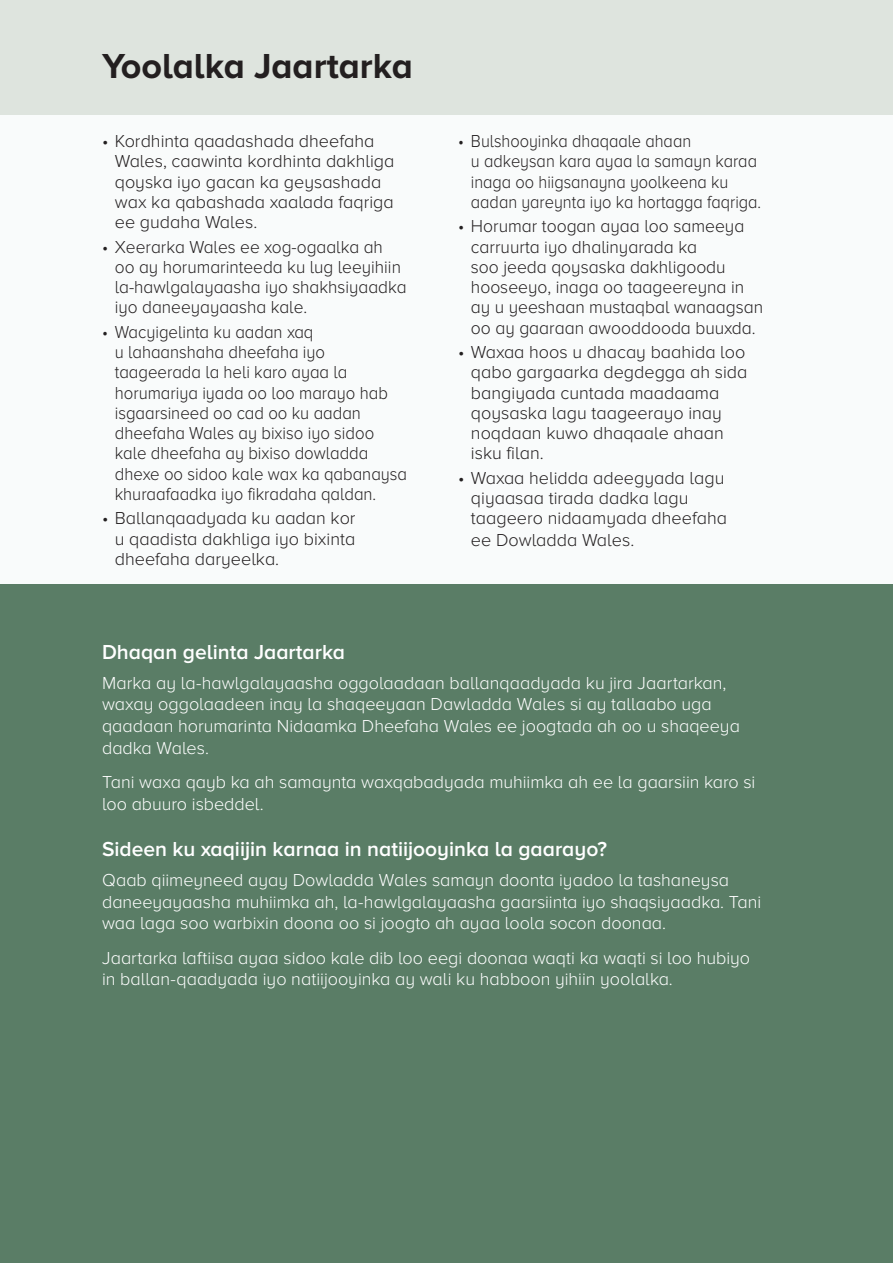
<style>
.page{position:relative;width:893px;height:1263px;background:#f9fbfb}
.page>*{position:absolute;margin:0;border:0;box-sizing:border-box;transform-origin:0 0}
.Sub_Sub_Headers{font:700 36px "Proxima Nova";color:#231f20}
.Sub_Sub_Sub_Headers{font:600 21px "Proxima Nova";color:#fff}
.Bullet{font:300 18px/20.2px "Proxima Nova";color:#231f20}
.Main_body_copy{font:300 18px/21.6px "Proxima Nova";color:#fff}
.Bullet-2{font:300 18px/20.2px "Proxima Nova";color:#231f20;scale:.93 1}
.Bullet-3{font:300 18px/20.2px "Proxima Nova";color:#231f20;scale:.91 1}
.Bullet-4{font:300 18px/20.2px "Proxima Nova";color:#231f20;scale:.96 1}
.Main_Copy_5mm{font:300 18px/21.6px "Proxima Nova";color:#fff}
</style>
<div class="page">
<div style="left:0;top:0;width:893px;height:115px;background:#dee4de"></div>
<div style="left:0;top:585px;width:893px;height:678px;background:#5a7d66"></div>
<p class="Sub_Sub_Headers" style="left:102px;top:45px;width:313px">Yoolalka Jaartarka</p>
<p class="Bullet" style="left:115px;top:131px;width:281px;text-indent:-13px">• Kordhinta qaadashada dheefaha<br>Wales, caawinta kordhinta dakhliga qoyska iyo gacan ka geysashada wax ka qabashada xaalada faqriga ee gudaha Wales.</p>
<p class="Bullet-4" style="left:115px;top:237px;width:306px;text-indent:-13px">• Xeerarka Wales ee xog-ogaalka ah oo ay horumarinteeda ku lug leeyihiin la-hawlgalayaasha iyo shakhsiyaadka iyo daneeyayaasha kale.</p>
<p class="Bullet-2" style="left:115px;top:322px;width:316px;text-indent:-13px">• Wacyigelinta ku aadan xaq<br>u lahaanshaha dheefaha iyo taageerada la heli karo ayaa la horumariya iyada oo loo marayo hab isgaarsineed oo cad oo ku aadan dheefaha Wales ay bixiso iyo sidoo kale dheefaha ay bixiso dowladda dhexe oo sidoo kale wax ka qabanaysa khuraafaadka iyo fikradaha qaldan.</p>
<p class="Bullet" style="left:115px;top:509px;width:242px;text-align:justify;text-indent:-13px">• Ballanqaadyada ku aadan kor u qaadista dakhliga iyo bixinta dheefaha daryeelka.</p>
<p class="Bullet-3" style="left:471px;top:131px;width:320px;text-indent:-13px">• Bulshooyinka dhaqaale ahaan<br>u adkeysan kara ayaa la samayn karaa inaga oo hiigsanayna yoolkeena ku aadan yareynta iyo ka hortagga faqriga.</p>
<p class="Bullet" style="left:471px;top:217px;width:294px;text-indent:-13px">• Horumar toogan ayaa loo sameeya carruurta iyo dhalinyarada ka<br>soo jeeda qoysaska dakhligoodu hooseeyo, inaga oo taageereyna in ay u yeeshaan mustaqbal wanaagsan oo ay gaaraan awooddooda buuxda.</p>
<p class="Bullet" style="left:471px;top:342px;width:278px;text-indent:-13px">• Waxaa hoos u dhacay baahida loo qabo gargaarka degdegga ah sida bangiyada cuntada maadaama qoysaska lagu taageerayo inay noqdaan kuwo dhaqaale ahaan isku filan.</p>
<p class="Bullet" style="left:471px;top:468px;width:258px;line-height:20.7px;text-indent:-13px">• Waxaa helidda adeegyada lagu qiyaasaa tirada dadka lagu taageero nidaamyada dheefaha ee Dowladda Wales.</p>
<p class="Sub_Sub_Sub_Headers" style="left:102px;top:642px;width:245px">Dhaqan gelinta Jaartarka</p>
<p class="Main_body_copy" style="left:102px;top:672px;width:639px">Marka ay la-hawlgalayaasha oggolaadaan ballanqaadyada ku jira Jaartarkan, waxay oggolaadeen inay la shaqeeyaan Dawladda Wales si ay tallaabo uga qaadaan horumarinta Nidaamka Dheefaha Wales ee joogtada ah oo u shaqeeya dadka Wales.</p>
<p class="Main_Copy_5mm" style="left:102px;top:771px;width:655px">Tani waxa qayb ka ah samaynta waxqabadyada muhiimka ah ee la gaarsiin karo si loo abuuro isbeddel.</p>
<p class="Sub_Sub_Sub_Headers" style="left:102px;top:839px;width:506px">Sideen ku xaqiijin karnaa in natiijooyinka la gaarayo?</p>
<p class="Main_body_copy" style="left:102px;top:869px;width:661px">Qaab qiimeyneed ayay Dowladda Wales samayn doonta iyadoo la tashaneysa daneeyayaasha muhiimka ah, la-hawlgalayaasha gaarsiinta iyo shaqsiyaadka. Tani waa laga soo warbixin doona oo si joogto ah ayaa loola socon doonaa.</p>
<p class="Main_body_copy" style="left:102px;top:947px;width:650px">Jaartarka laftiisa ayaa sidoo kale dib loo eegi doonaa waqti ka waqti si loo hubiyo in ballan-qaadyada iyo natiijooyinka ay wali ku habboon yihiin yoolalka.</p>
</div>
